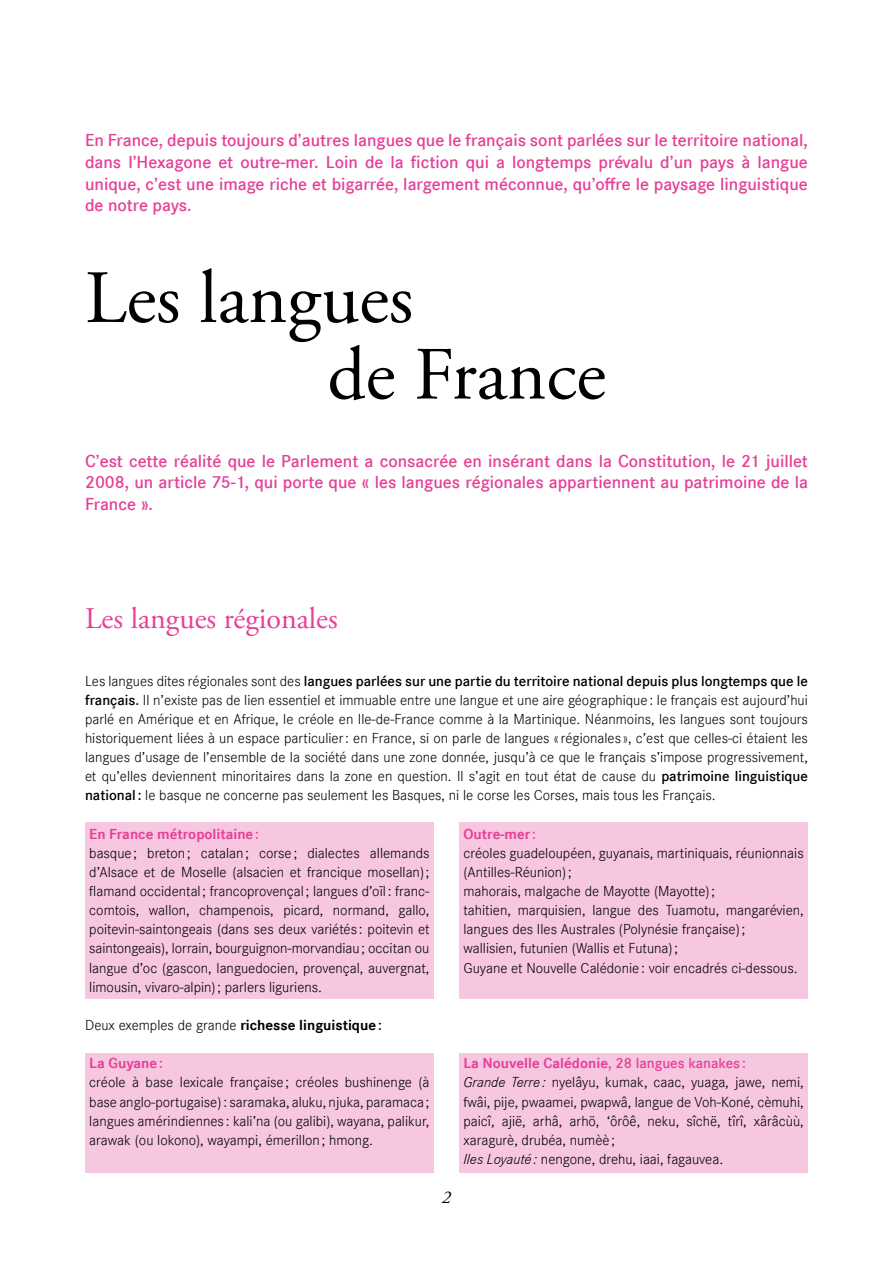
<style>
.page{position:relative;width:893px;height:1263px;background:#fff}
.page>*{position:absolute;margin:0;border:0;box-sizing:border-box;transform-origin:0 0}
.t1{font:75px "Adobe Garamond Pro";color:#000}
.t2{font:30px "Adobe Garamond Pro";color:#e64097}
.t3{font:600 18px/21.6px "Corporate S";color:#e64097;text-align:justify}
.t4{font:italic 18px "Adobe Garamond Pro";color:#000}
.t5{font:15px/19.2px "Corporate S Ligh";color:#000;text-align:justify}
.t6{font:600 15px "Corporate S";color:#000}
.t7{font:700 15px "Corporate S";color:#e64097}
.s1{font-family:"Corporate S Ligh";font-weight:400}
.s2{font-family:"Corporate S";font-weight:600}
.s3{font-weight:600}
.s4{font-family:"Corporate S";font-weight:700}
.s5{font-family:"Corpo S Lig";font-style:italic}
</style>
<div class="page">
<div style="left:85px;top:822px;width:349px;height:177px;background:#f7c6e0"></div>
<div style="left:459px;top:822px;width:349px;height:177px;background:#f7c6e0"></div>
<div style="left:85px;top:1054px;width:349px;height:119px;background:#f7c6e0"></div>
<div style="left:459px;top:1054px;width:349px;height:119px;background:#f7c6e0"></div>
<p class="t3" style="left:85px;top:130px;width:724px">En France, depuis toujours d’autres langues que le français sont parlées sur le territoire national, dans l’Hexagone et outre-mer. Loin de la fiction qui a longtemps prévalu d’un pays à langue unique, c’est une image riche et bigarrée, largement méconnue, qu’offre le paysage linguistique de notre pays.</p>
<h1 class="t1" style="left:85px;top:253px;width:330px">Les langues</h1>
<h1 class="t1" style="left:327px;top:330px;width:280px">de France</h1>
<p class="t3" style="left:85px;top:450px;width:724px">C’est cette réalité que le Parlement a consacrée en insérant dans la Constitution, le 21 juillet 2008, un article 75-1, qui porte que « les langues régionales appartiennent au patrimoine de la France ».</p>
<h2 class="t2" style="left:85px;top:601px;width:254px">Les langues régionales</h2>
<p class="t6" style="left:85px;top:672px;width:724px"><span class="s1">Les langues dites régionales sont des</span> langues parlées sur une partie du territoire national depuis plus longtemps que le</p>
<p class="t5" style="left:85px;top:690px;width:724px"><span class="s2">français.</span> Il n’existe pas de lien essentiel et immuable entre une langue et une aire géographique : le français est aujourd’hui parlé en Amérique et en Afrique, le créole en Ile-de-France comme à la Martinique. Néanmoins, les langues sont toujours historiquement liées à un espace particulier: en France, si on parle de langues «régionales », c’est que celles-ci étaient les langues d’usage de l’ensemble de la société dans une zone donnée, jusqu’à ce que le français s’impose progressivement, et qu’elles deviennent minoritaires dans la zone en question. Il s’agit en tout état de cause du <span class="s2">patrimoine linguistique national:</span> le basque ne concerne pas seulement les Basques, ni le corse les Corses, mais tous les Français.</p>
<p class="t7" style="left:89px;top:825px;width:171px">En France métropolitaine<span class="s3">:</span></p>
<p class="t5" style="left:89px;top:843px;width:342px">basque ; breton ; catalan ; corse ; dialectes allemands d’Alsace et de Moselle (alsacien et francique mosellan); flamand occidental ; francoprovençal ; langues d’oïl: franc&shy;comtois, wallon, champenois, picard, normand, gallo, poitevin-saintongeais (dans ses deux variétés : poitevin et saintongeais), lorrain, bourguignon-morvandiau ; occitan ou langue d’oc (gascon, languedocien, provençal, auvergnat, limousin, vivaro-alpin); parlers liguriens.</p>
<p class="t5" style="left:85px;top:1015px;width:298px">Deux exemples de grande <span class="s4">richesse linguistique</span><span class="s2">:</span></p>
<p class="t7" style="left:89px;top:1055px;width:75px">La Guyane<span class="s3">:</span></p>
<p class="t5" style="left:89px;top:1073px;width:342px">créole à base lexicale française ; créoles bushinenge (à base anglo-portugaise): saramaka, aluku, njuka, paramaca ; langues amérindiennes : kali’na (ou galibi), wayana, palikur, arawak (ou lokono), wayampi, émerillon ; hmong.</p>
<p class="t7" style="left:463px;top:825px;width:74px">Outre-mer<span class="s3">:</span></p>
<p class="t5" style="left:463px;top:843px;width:342px;text-align:left">créoles guadeloupéen, guyanais, martiniquais, réunionnais (Antilles-Réunion);<br>mahorais, malgache de Mayotte (Mayotte);<br>tahitien, marquisien, langue des Tuamotu, mangarévien, langues des Iles Australes (Polynésie française);<br>wallisien, futunien (Wallis et Futuna);<br>Guyane et Nouvelle Calédonie : voir encadrés ci-dessous.</p>
<p class="t4" style="left:442px;top:1186px;width:10px">2</p>
<p class="t7" style="left:463px;top:1055px;width:284px">La Nouvelle Calédonie<span class="s3">, 28 langues kanakes :</span></p>
<p class="t5" style="left:463px;top:1073px;width:342px;text-align:left"><span class="s5">Grande Terre :</span> nyelâyu, kumak, caac, yuaga, jawe, nemi, fwâi, pije, pwaamei, pwapwâ, langue de Voh-Koné, cèmuhi, paicî, ajië, arhâ, arhö, ‘ôrôê, neku, sîchë, tîrî, xârâcùù, xaragurè, drubéa, numèè ;<br><span class="s5">Iles Loyauté :</span> nengone, drehu, iaai, fagauvea.</p>
</div>
